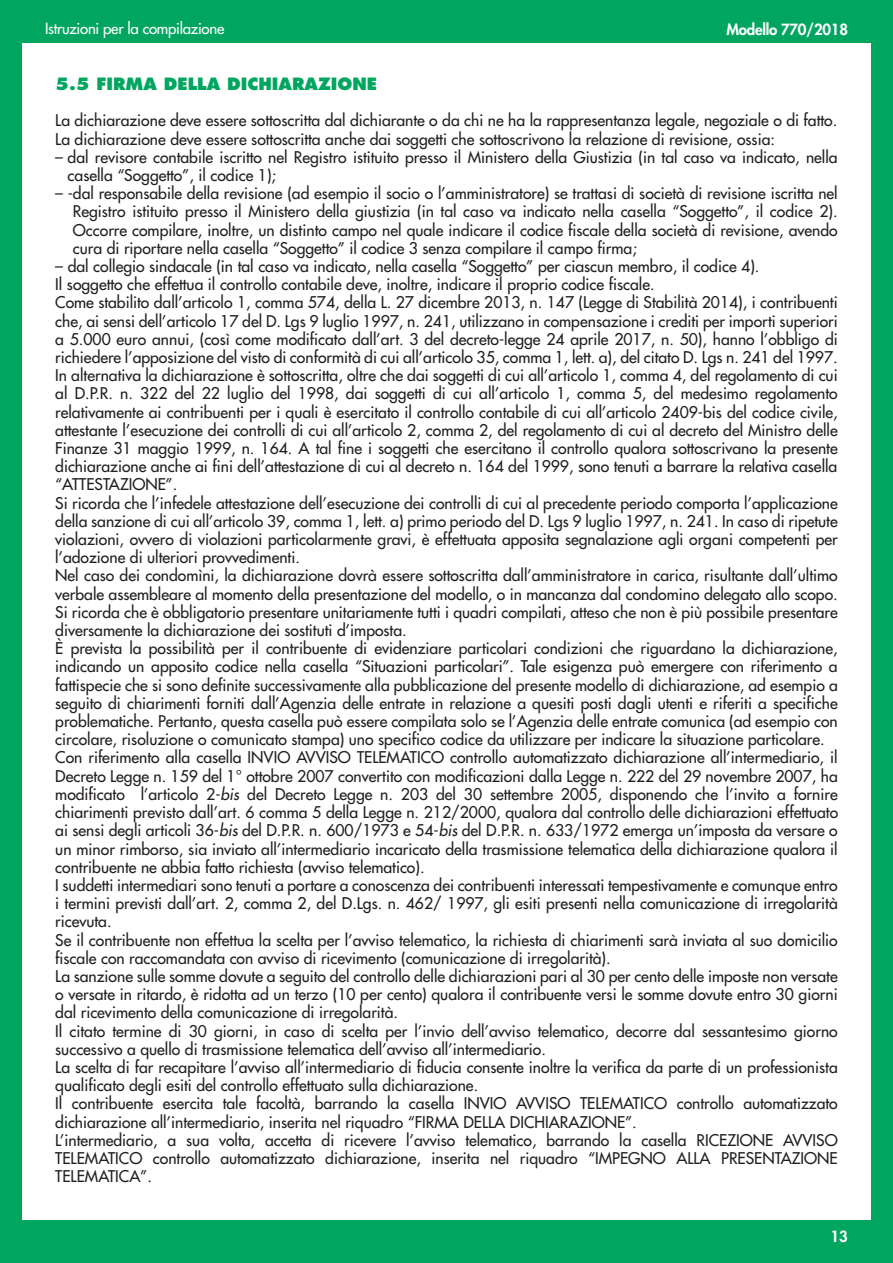
<style>
.page{position:relative;width:893px;height:1263px;background:#fff}
.page>*{position:absolute;margin:0;border:0;box-sizing:border-box;transform-origin:0 0}
.t1{font:800 16.5px "Futura";color:#00a65f}
.t2{font:15.75px/18.1px "Futura";color:#231f20}
.t3{font:15px "Futura";letter-spacing:-.015em;color:#fff}
.t4{font:800 15px "Futura";letter-spacing:-.015em;color:#fff}
.s1{font-style:italic}
</style>
<div class="page">
<div style="left:0;top:43px;width:21px;height:1220px;background:#00a65f"></div>
<div style="left:872px;top:43px;width:21px;height:1177px;background:#00a65f"></div>
<div style="left:0;top:1220px;width:893px;height:43px;background:#00a65f"></div>
<div style="left:0;top:0;width:893px;height:43px;background:#00a65f"></div>
<p class="t3" style="left:45px;top:21px;width:181px">Istruzioni per la compilazione</p>
<p class="t4" style="left:727px;top:23px;width:123px">Modello 770/2018</p>
<p class="t1" style="left:55px;top:77px;width:323px">5.5 FIRMA DELLA DICHIARAZIONE</p>
<p class="t2" style="left:55px;top:113px;width:783px">La dichiarazione deve essere sottoscritta dal dichiarante o da chi ne ha la rappresentanza legale, negoziale o di fatto.<br>La dichiarazione deve essere sottoscritta anche dai soggetti che sottoscrivono la relazione di revisione, ossia:</p>
<p class="t2" style="left:68px;top:149px;width:772px;text-indent:-12px">– dal revisore contabile iscritto nel Registro istituito presso il Ministero della Giustizia (in tal caso va indicato, nella casella “Soggetto”, il codice 1);</p>
<p class="t2" style="left:73px;top:185px;width:766px;text-align:justify;text-indent:-18px">– -dal responsabile della revisione (ad esempio il socio o l’amministratore) se trattasi di società di revisione iscritta nel Registro istituito presso il Ministero della giustizia (in tal caso va indicato nella casella “Soggetto”, il codice 2).<br>Occorre compilare, inoltre, un distinto campo nel quale indicare il codice fiscale della società di revisione, avendo cura di riportare nella casella “Soggetto” il codice 3 senza compilare il campo firma;</p>
<p class="t2" style="left:55px;top:258px;width:784px">– dal collegio sindacale (in tal caso va indicato, nella casella “Soggetto” per ciascun membro, il codice 4).<br>Il soggetto che effettua il controllo contabile deve, inoltre, indicare il proprio codice fiscale.<br>Come stabilito dall’articolo 1, comma 574, della L. 27 dicembre 2013, n. 147 (Legge di Stabilità 2014), i contribuenti che, ai sensi dell’articolo 17 del D. Lgs 9 luglio 1997, n. 241, utilizzano in compensazione i crediti per importi superiori a 5.000 euro annui, (così come modificato dall’art. 3 del decreto-legge 24 aprile 2017, n. 50), hanno l’obbligo di richiedere l’apposizione del visto di conformità di cui all’articolo 35, comma 1, lett. a), del citato D. Lgs n. 241 del 1997.<br>In alternativa la dichiarazione è sottoscritta, oltre che dai soggetti di cui all’articolo 1, comma 4, del regolamento di cui al D.P.R. n. 322 del 22 luglio del 1998, dai soggetti di cui all’articolo 1, comma 5, del medesimo regolamento relativamente ai contribuenti per i quali è esercitato il controllo contabile di cui all’articolo 2409-bis del codice civile, attestante l’esecuzione dei controlli di cui all’articolo 2, comma 2, del regolamento di cui al decreto del Ministro delle Finanze 31 maggio 1999, n. 164. A tal fine i soggetti che esercitano il controllo qualora sottoscrivano la presente dichiarazione anche ai fini dell’attestazione di cui al decreto n. 164 del 1999, sono tenuti a barrare la relativa casella “ATTESTAZIONE”.<br>Si ricorda che l’infedele attestazione dell’esecuzione dei controlli di cui al precedente periodo comporta l’applicazione della sanzione di cui all’articolo 39, comma 1, lett. a) primo periodo del D. Lgs 9 luglio 1997, n. 241. In caso di ripetute violazioni, ovvero di violazioni particolarmente gravi, è effettuata apposita segnalazione agli organi competenti per l’adozione di ulteriori provvedimenti.<br>Nel caso dei condomìni, la dichiarazione dovrà essere sottoscritta dall’amministratore in carica, risultante dall’ultimo verbale assembleare al momento della presentazione del modello, o in mancanza dal condomino delegato allo scopo.<br>Si ricorda che è obbligatorio presentare unitariamente tutti i quadri compilati, atteso che non è più possibile presentare diversamente la dichiarazione dei sostituti d’imposta.<br>È prevista la possibilità per il contribuente di evidenziare particolari condizioni che riguardano la dichiarazione, indicando un apposito codice nella casella “Situazioni particolari”. Tale esigenza può emergere con riferimento a fattispecie che si sono definite successivamente alla pubblicazione del presente modello di dichiarazione, ad esempio a seguito di chiarimenti forniti dall’Agenzia delle entrate in relazione a quesiti posti dagli utenti e riferiti a specifiche problematiche. Pertanto, questa casella può essere compilata solo se l’Agenzia delle entrate comunica (ad esempio con circolare, risoluzione o comunicato stampa) uno specifico codice da utilizzare per indicare la situazione particolare.<br>Con riferimento alla casella INVIO AVVISO TELEMATICO controllo automatizzato dichiarazione all’intermediario, il Decreto Legge n. 159 del 1° ottobre 2007 convertito con modificazioni dalla Legge n. 222 del 29 novembre 2007, ha modificato l’articolo 2-<span class="s1">bis</span> del Decreto Legge n. 203 del 30 settembre 2005, disponendo che l’invito a fornire chiarimenti previsto dall’art. 6 comma 5 della Legge n. 212/2000, qualora dal controllo delle dichiarazioni effettuato ai sensi degli articoli 36-<span class="s1">bis</span>del D.P.R. n. 600/1973 e 54-<span class="s1">bis</span>del D.P.R. n. 633/1972 emerga un’imposta da versare o un minor rimborso, sia inviato all’intermediario incaricato della trasmissione telematica della dichiarazione qualora il contribuente ne abbia fatto richiesta (avviso telematico).<br>I suddetti intermediari sono tenuti a portare a conoscenza dei contribuenti interessati tempestivamente e comunque entro i termini previsti dall’art. 2, comma 2, del D.Lgs. n. 462/ 1997, gli esiti presenti nella comunicazione di irregolarità ricevuta.<br>Se il contribuente non effettua la scelta per l’avviso telematico, la richiesta di chiarimenti sarà inviata al suo domicilio fiscale con raccomandata con avviso di ricevimento (comunicazione di irregolarità).<br>La sanzione sulle somme dovute a seguito del controllo delle dichiarazioni pari al 30 per cento delle imposte non versate o versate in ritardo, è ridotta ad un terzo (10 per cento) qualora il contribuente versi le somme dovute entro 30 giorni dal ricevimento della comunicazione di irregolarità.<br>Il citato termine di 30 giorni, in caso di scelta per l’invio dell’avviso telematico, decorre dal sessantesimo giorno successivo a quello di trasmissione telematica dell’avviso all’intermediario.<br>La scelta di far recapitare l’avviso all’intermediario di fiducia consente inoltre la verifica da parte di un professionista qualificato degli esiti del controllo effettuato sulla dichiarazione.<br>Il contribuente esercita tale facoltà, barrando la casella INVIO AVVISO TELEMATICO controllo automatizzato dichiarazione all’intermediario, inserita nel riquadro “FIRMA DELLA DICHIARAZIONE”.<br>L’intermediario, a sua volta, accetta di ricevere l’avviso telematico, barrando la casella RICEZIONE AVVISO TELEMATICO controllo automatizzato dichiarazione, inserita nel riquadro “IMPEGNO ALLA PRESENTAZIONE TELEMATICA”.</p>
<p class="t4" style="left:831px;top:1229px;width:19px">13</p>
</div>
